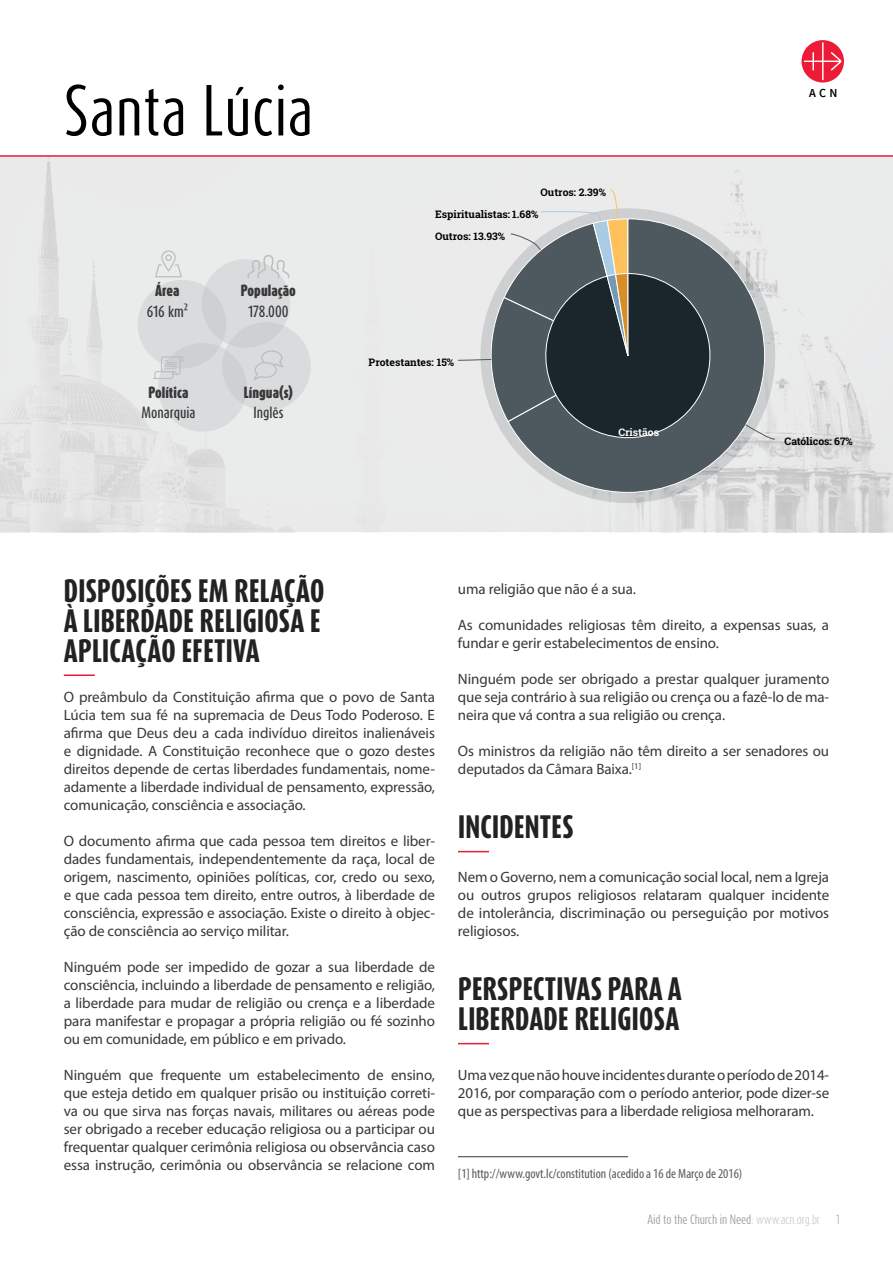
<style>
.page{position:relative;width:893px;height:1263px;background:#fff}
.page>*{position:absolute;margin:0;border:0;box-sizing:border-box;transform-origin:0 0}
.t1{font:60px "Dax Compact OT";color:#000}
.t2{font:800 27px/30px "Dax Compact OT";letter-spacing:.01em;color:#222223}
.t3{font:15px/18px "Myriad Pro";letter-spacing:-.005em;color:#383839;text-align:justify}
.t4{font:condensed 13.5px "Myriad Pro";color:#58595b}
.t5{font:900 13.5px "Dax Compact OT";letter-spacing:.005em;color:#383839}
.t6{font:500 13.5px "Dax Compact OT";color:#383839}
.t7{font:600 12.3px "Source Sans Pro";color:#000}
.t8{font:11.25px "Dax Compact OT";letter-spacing:-.01em;color:#9fa1a4}
.t9{font:300 11.25px "Dax Compact OT";color:#9fa1a4}
.t10{font:700 10.5px "Roboto Slab";color:#000}
.t11{font:700 10.5px "Roboto Slab";color:#fff}
.s1{font-weight:300;color:#bcbec0}
</style>
<div class="page">
<img style="left:0;top:157px;width:893px;height:375px">
<hr style="left:0;top:155px;width:893px;height:2px;background:#ed1b35">
<svg style="left:132px;top:250px;width:184px;height:187px;background:#dddfdf"></svg>
<svg style="left:801px;top:40px;width:43px;height:43px"></svg>
<svg style="left:804px;top:42px;width:37px;height:38px"></svg>
<svg style="left:507px;top:218px;width:259px;height:275px;background:#a4a9ac"></svg>
<svg style="left:457px;top:233px;width:319px;height:207px;background:#bdc1c3"></svg>
<svg style="left:485px;top:189px;width:249px;height:272px;background:#697074"></svg>
<hr style="left:64px;top:674px;width:31px;height:2px;background:#ed1b35">
<hr style="left:458px;top:851px;width:31px;height:1px;background:#ed1b35">
<hr style="left:458px;top:1043px;width:31px;height:1px;background:#ed1b35">
<hr style="left:458px;top:1156px;width:170px;height:1px;background:#58595b">
<h1 class="t1" style="left:64px;top:71px;width:251px">Santa Lúcia</h1>
<p class="t5" style="left:155px;top:281px;width:26px">Área</p>
<p class="t6" style="left:147px;top:302px;width:43px">616 km²</p>
<p class="t5" style="left:241px;top:281px;width:57px">População</p>
<p class="t6" style="left:248px;top:302px;width:42px">178.000</p>
<p class="t5" style="left:148px;top:383px;width:41px">Política</p>
<p class="t5" style="left:244px;top:383px;width:51px">Língua(s)</p>
<p class="t6" style="left:141px;top:403px;width:55px">Monarquia</p>
<p class="t6" style="left:253px;top:403px;width:32px">Inglês</p>
<p class="t10" style="left:540px;top:185px;width:67px">Outros: 2.39%</p>
<p class="t10" style="left:435px;top:207px;width:105px">Espiritualistas: 1.68%</p>
<p class="t10" style="left:435px;top:229px;width:72px">Outros: 13.93%</p>
<p class="t10" style="left:369px;top:355px;width:87px">Protestantes: 15%</p>
<p class="t11" style="left:618px;top:425px;width:42px">Cristãos</p>
<p class="t7" style="left:809px;top:85px;width:30px">ACN</p>
<p class="t10" style="left:785px;top:434px;width:70px">Católicos: 67%</p>
<h2 class="t2" style="left:64px;top:575px;width:262px">DISPOSIÇÕES EM RELAÇÃO<br>À LIBERDADE RELIGIOSA E<br>APLICAÇÃO EFETIVA</h2>
<p class="t3" style="left:64px;top:688px;width:373px">O preâmbulo da Constituição afirma que o povo de Santa Lúcia tem sua fé na supremacia de Deus Todo Poderoso. E afirma que Deus deu a cada indivíduo direitos inalienáveis e dignidade. A Constituição reconhece que o gozo destes direitos depende de certas liberdades fundamentais, nome&shy;adamente a liberdade individual de pensamento, expressão, comunicação, consciência e associação.</p>
<p class="t3" style="left:64px;top:832px;width:373px">O documento afirma que cada pessoa tem direitos e liber&shy;dades fundamentais, independentemente da raça, local de origem, nascimento, opiniões políticas, cor, credo ou sexo, e que cada pessoa tem direito, entre outros, à liberdade de consciência, expressão e associação. Existe o direito à objec&shy;ção de consciência ao serviço militar.</p>
<p class="t3" style="left:64px;top:958px;width:373px">Ninguém pode ser impedido de gozar a sua liberdade de consciência, incluindo a liberdade de pensamento e religião, a liberdade para mudar de religião ou crença e a liberdade para manifestar e propagar a própria religião ou fé sozinho ou em comunidade, em público e em privado.</p>
<p class="t3" style="left:64px;top:1066px;width:373px">Ninguém que frequente um estabelecimento de ensino, que esteja detido em qualquer prisão ou instituição correti&shy;va ou que sirva nas forças navais, militares ou aéreas pode ser obrigado a receber educação religiosa ou a participar ou frequentar qualquer cerimônia religiosa ou observância caso essa instrução, cerimônia ou observância se relacione com</p>
<p class="t3" style="left:458px;top:580px;width:180px">uma religião que não é a sua.</p>
<p class="t3" style="left:458px;top:616px;width:373px">As comunidades religiosas têm direito, a expensas suas, a fundar e gerir estabelecimentos de ensino.</p>
<p class="t3" style="left:458px;top:670px;width:373px">Ninguém pode ser obrigado a prestar qualquer juramento que seja contrário à sua religião ou crença ou a fazê-lo de ma&shy;neira que vá contra a sua religião ou crença.</p>
<p class="t3" style="left:458px;top:742px;width:373px">Os ministros da religião não têm direito a ser senadores ou deputados da Câmara Baixa.<sup>[1]</sup></p>
<h2 class="t2" style="left:458px;top:812px;width:117px">INCIDENTES</h2>
<p class="t3" style="left:458px;top:868px;width:373px">Nem o Governo, nem a comunicação social local, nem a Igreja ou outros grupos religiosos relataram qualquer incidente de intolerância, discriminação ou perseguição por motivos religiosos.</p>
<h2 class="t2" style="left:458px;top:974px;width:225px">PERSPECTIVAS PARA A<br>LIBERDADE RELIGIOSA</h2>
<p class="t3" style="left:458px;top:1066px;width:373px">Uma vez que não houve incidentes durante o período de 2014- 2016, por comparação com o período anterior, pode dizer-se que as perspectivas para a liberdade religiosa melhoraram.</p>
<p class="t4" style="left:458px;top:1165px;width:286px">[1] http://www.govt.lc/constitution (acedido a 16 de Março de 2016)</p>
<p class="t8" style="left:648px;top:1212px;width:174px">Aid to the Church in Need<span class="s1">: www.acn.org.br</span></p>
<p class="t9" style="left:836px;top:1212px;width:6px">1</p>
</div>
